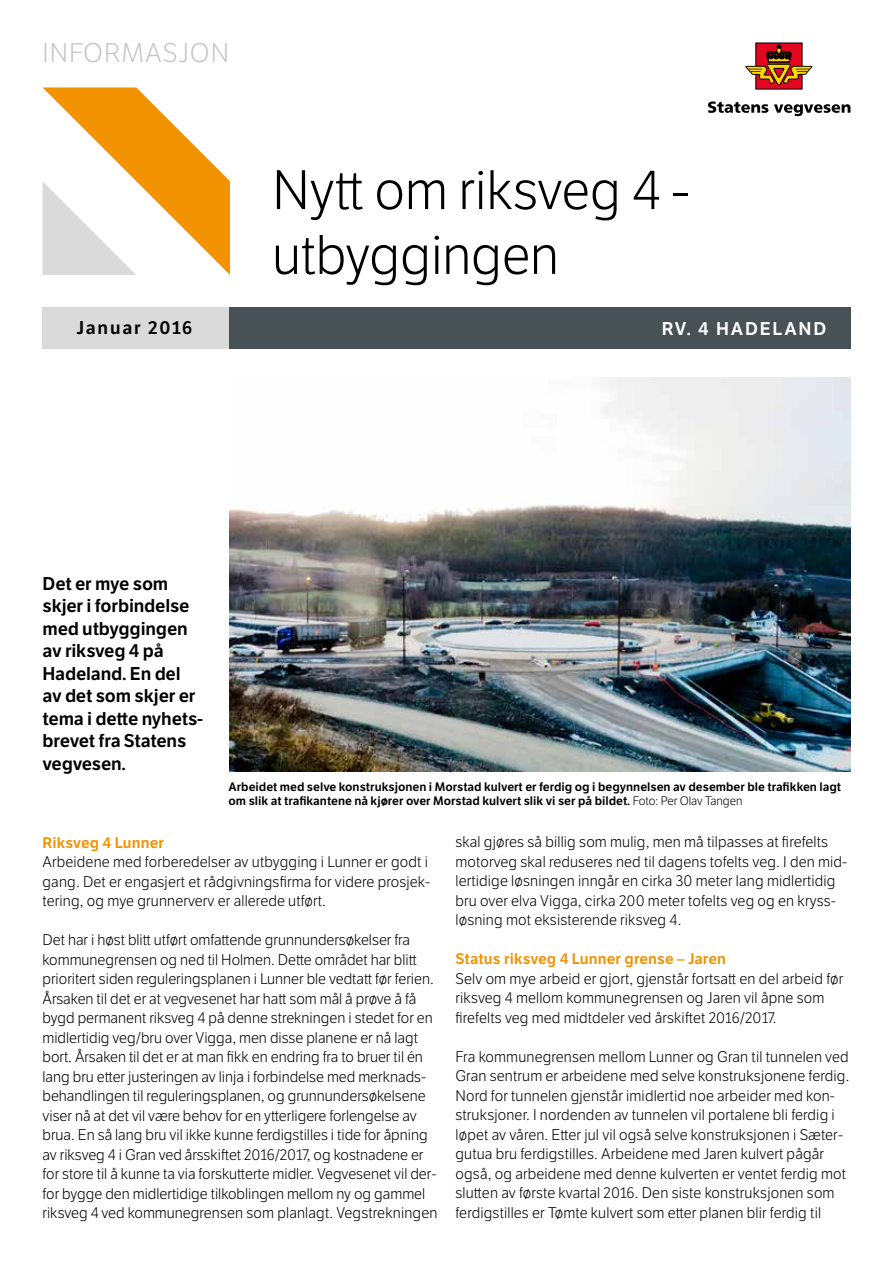
<style>
.page{position:relative;width:893px;height:1263px;background:#fff}
.page>*{position:absolute;margin:0;border:0;box-sizing:border-box;transform-origin:0 0}
.t1{font:300 54px/64.8px "LFT Etica";letter-spacing:-.005em;color:#000}
.t2{font:300 26.25px "LFT Etica";letter-spacing:.04em;color:#c6c6c6}
.t3{font:600 18px/22.5px "LFT Etica";letter-spacing:-.01em;color:#000}
.t4{font:600 18px "LFT Etica";letter-spacing:.1em;color:#fff}
.t5{font:600 18px "LFT Etica";letter-spacing:.1em;color:#000}
.t6{font:300 15px/19.5px "LFT Etica";letter-spacing:.005em;color:#000}
.t7{font:600 15px "LFT Etica";letter-spacing:.01em;color:#f39200}
.t8{font:600 12px/14.4px "LFT Etica";color:#000}
.s1{font-weight:300}
</style>
<div class="page">
<img style="left:230px;top:378px;width:620px;height:393px">
<svg style="left:708px;top:101px;width:60px;height:12px"></svg>
<svg style="left:774px;top:104px;width:76px;height:12px"></svg>
<div style="left:755px;top:43px;width:47px;height:47px;background:linear-gradient(to right,#e40520,#e40520)"></div>
<svg style="left:745px;top:44px;width:68px;height:42px"></svg>
<div style="left:229px;top:307px;width:621px;height:41px;background:#485156"></div>
<div style="left:43px;top:307px;width:186px;height:41px;background:#dadada"></div>
<svg style="left:43px;top:87px;width:187px;height:188px"></svg>
<h2 class="t2" style="left:43px;top:38px;width:188px">INFORMASJON</h2>
<p class="t5" style="left:77px;top:317px;width:117px">Januar 2016</p>
<h1 class="t1" style="left:272px;top:159px;width:419px">Nytt om riksveg 4 - utbyggingen</h1>
<p class="t4" style="left:662px;top:318px;width:166px">RV. 4 HADELAND</p>
<p class="t3" style="left:43px;top:572px;width:162px">Det er mye som skjer i forbindelse med utbyggingen av riksveg 4 på<br>Hadeland. En del av det som skjer er tema i dette nyhets&shy;brevet fra Statens vegvesen.</p>
<p class="t8" style="left:229px;top:779px;width:614px">Arbeidet med selve konstruksjonen i Morstad kulvert er ferdig og i begynnelsen av desember ble trafikken lagt om slik at trafikantene nå kjører over Morstad kulvert slik vi ser på bildet. <span class="s1">Foto: Per Olav Tangen</span></p>
<p class="t7" style="left:43px;top:833px;width:123px">Riksveg 4 Lunner</p>
<p class="t6" style="left:43px;top:852px;width:389px">Arbeidene med forberedelser av utbygging i Lunner er godt i gang. Det er engasjert et rådgivningsfirma for videre prosjek&shy;tering, og mye grunnerverv er allerede utført.</p>
<p class="t6" style="left:43px;top:930px;width:396px">Det har i høst blitt utført omfattende grunnundersøkelser fra kommunegrensen og ned til Holmen. Dette området har blitt prioritert siden reguleringsplanen i Lunner ble vedtatt før ferien.<br>Årsaken til det er at vegvesenet har hatt som mål å prøve å få bygd permanent riksveg 4 på denne strekningen i stedet for en midlertidig veg/bru over Vigga, men disse planene er nå lagt bort. Årsaken til det er at man fikk en endring fra to bruer til én lang bru etter justeringen av linja i forbindelse med merknads&shy;behandlingen til reguleringsplanen, og grunnundersøkelsene viser nå at det vil være behov for en ytterligere forlengelse av brua. En så lang bru vil ikke kunne ferdigstilles i tide for åpning av riksveg 4 i Gran ved årsskiftet 2016/2017, og kostnadene er for store til å kunne ta via forskutterte midler. Vegvesenet vil der&shy;for bygge den midlertidige tilkoblingen mellom ny og gammel riksveg 4 ved kommunegrensen som planlagt. Vegstrekningen</p>
<p class="t6" style="left:455px;top:832px;width:393px">skal gjøres så billig som mulig, men må tilpasses at firefelts motorveg skal reduseres ned til dagens tofelts veg. I den mid&shy;lertidige løsningen inngår en cirka 30 meter lang midlertidig bru over elva Vigga, cirka 200 meter tofelts veg og en kryss&shy;løsning mot eksisterende riksveg 4.</p>
<p class="t7" style="left:455px;top:950px;width:272px">Status riksveg 4 Lunner grense – Jaren</p>
<p class="t6" style="left:455px;top:969px;width:389px">Selv om mye arbeid er gjort, gjenstår fortsatt en del arbeid før riksveg 4 mellom kommunegrensen og Jaren vil åpne som firefelts veg med midtdeler ved årskiftet 2016/2017.</p>
<p class="t6" style="left:455px;top:1047px;width:395px">Fra kommunegrensen mellom Lunner og Gran til tunnelen ved Gran sentrum er arbeidene med selve konstruksjonene ferdig.<br>Nord for tunnelen gjenstår imidlertid noe arbeider med kon&shy;struksjoner. I nordenden av tunnelen vil portalene bli ferdig i løpet av våren. Etter jul vil også selve konstruksjonen i Sæter&shy;gutua bru ferdigstilles. Arbeidene med Jaren kulvert pågår også, og arbeidene med denne kulverten er ventet ferdig mot slutten av første kvartal 2016. Den siste konstruksjonen som ferdigstilles er Tømte kulvert som etter planen blir ferdig til</p>
</div>
